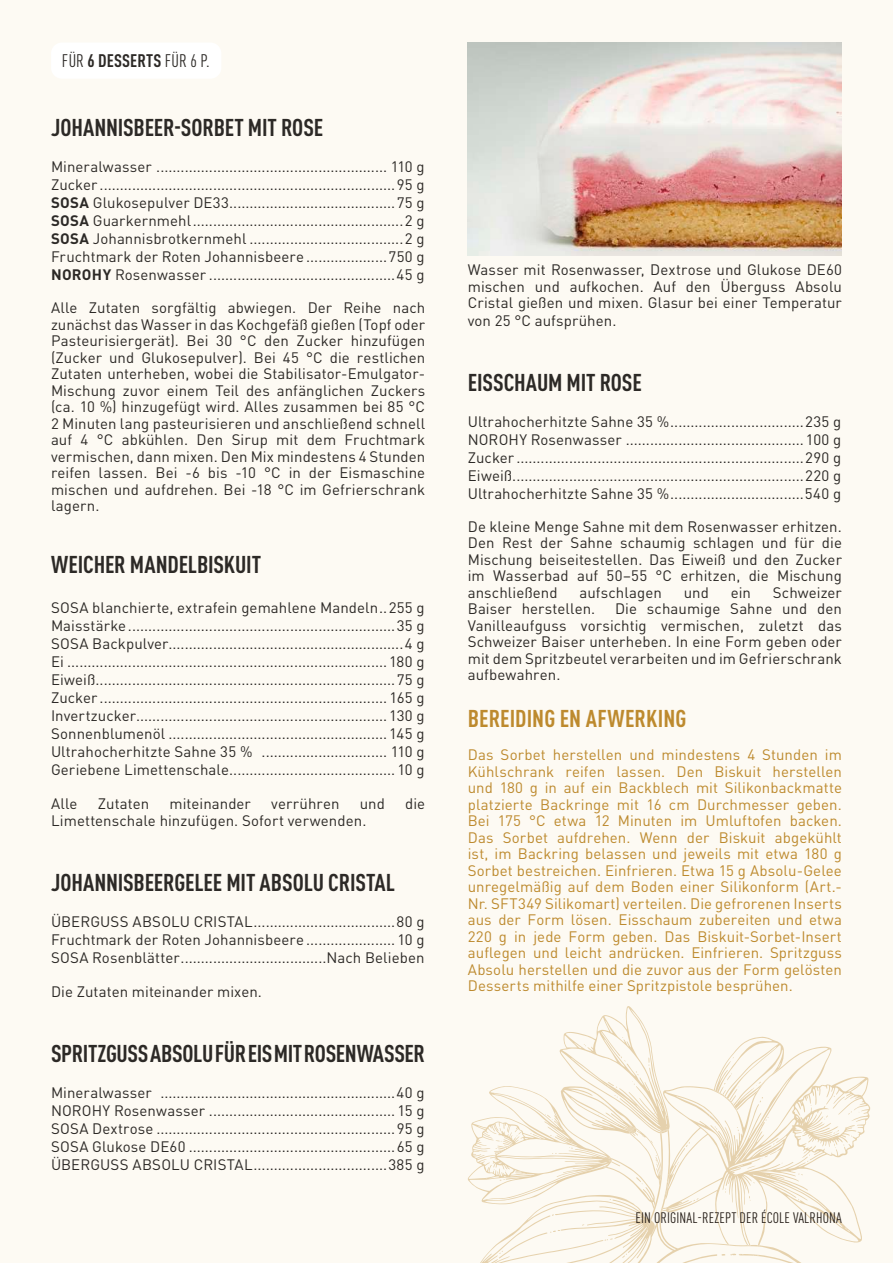
<style>
.page{position:relative;width:893px;height:1263px;background:#fdfaf3}
.page>*{position:absolute;margin:0;border:0;box-sizing:border-box;transform-origin:0 0}
.t1{font:700 condensed 24px "DINOT";letter-spacing:-.01em;color:#2c2926}
.t2{font:700 condensed 24px "DINOT";letter-spacing:.005em;color:#bd8a2e}
.t3{font:condensed 18px "DINOT";letter-spacing:.01em;color:#2c2926}
.t4{font:15px/18px "DINOT";letter-spacing:.005em;color:#2c2926;text-align:justify}
.t5{font:15px/16.5px "DINOT";letter-spacing:.005em;color:#bd8a2e;text-align:justify}
.t6{font:condensed 15px "DINOT";letter-spacing:.01em;color:#251d17}
.s1{font-weight:700}
</style>
<div class="page">
<svg style="left:468px;top:1006px;width:402px;height:257px"></svg>
<img style="left:468px;top:43px;width:374px;height:212px">
<div style="left:51px;top:43px;width:170px;height:36px;background:#fff;border-radius:11px"></div>
<p class="t3" style="left:62px;top:51px;width:149px">FÜR <span class="s1">6 DESSERTS</span> FÜR 6 P.</p>
<h1 class="t1" style="left:51px;top:113px;width:274px">JOHANNISBEER-SORBET MIT ROSE</h1>
<p class="t4" style="left:51px;top:157px;width:375px">Mineralwasser ......................................................... 110 g Zucker .........................................................................95 g <span class="s1">SOSA</span> Glukosepulver DE33.........................................75 g <span class="s1">SOSA</span> Guarkernmehl....................................................2 g <span class="s1">SOSA</span> Johannisbrotkernmehl ......................................2 g Fruchtmark der Roten Johannisbeere ....................750 g <span class="s1">NOROHY</span> Rosenwasser ..............................................45 g</p>
<p class="t4" style="left:51px;top:299px;width:376px;line-height:16.5px">Alle Zutaten sorgfältig abwiegen. Der Reihe nach zunächst das Wasser in das Kochgefäß gießen (Topf oder Pasteurisiergerät). Bei 30 °C den Zucker hinzufügen (Zucker und Glukosepulver). Bei 45 °C die restlichen Zutaten unterheben, wobei die Stabilisator-Emulgator-Mischung zuvor einem Teil des anfänglichen Zuckers (ca. 10 %) hinzugefügt wird. Alles zusammen bei 85 °C 2 Minuten lang pasteurisieren und anschließend schnell auf 4 °C abkühlen. Den Sirup mit dem Fruchtmark vermischen, dann mixen. Den Mix mindestens 4 Stunden reifen lassen. Bei -6 bis -10 °C in der Eismaschine mischen und aufdrehen. Bei -18 °C im Gefrierschrank lagern.</p>
<h1 class="t1" style="left:51px;top:550px;width:211px">WEICHER MANDELBISKUIT</h1>
<p class="t4" style="left:51px;top:598px;width:375px">SOSA blanchierte, extrafein gemahlene Mandeln..255 g Maisstärke..................................................................35 g SOSA Backpulver..........................................................4 g Ei ............................................................................... 180 g Eiweiß..........................................................................75 g Zucker ....................................................................... 165 g Invertzucker.............................................................. 130 g Sonnenblumenöl ...................................................... 145 g Ultrahocherhitzte Sahne 35 % ............................... 110 g Geriebene Limettenschale......................................... 10 g</p>
<p class="t4" style="left:51px;top:794px;width:28px">Alle</p>
<p class="t4" style="left:98px;top:794px;width:53px">Zutaten</p>
<p class="t4" style="left:169px;top:794px;width:83px">miteinander</p>
<p class="t4" style="left:271px;top:794px;width:70px">verrühren</p>
<p class="t4" style="left:360px;top:794px;width:27px">und</p>
<p class="t4" style="left:405px;top:794px;width:22px">die</p>
<p class="t4" style="left:51px;top:811px;width:317px">Limettenschale hinzufügen. Sofort verwenden.</p>
<h1 class="t1" style="left:51px;top:867px;width:346px">JOHANNISBEERGELEE MIT ABSOLU CRISTAL</h1>
<p class="t4" style="left:51px;top:911px;width:375px">ÜBERGUSS ABSOLU CRISTAL...................................80 g Fruchtmark der Roten Johannisbeere ...................... 10 g SOSA Rosenblätter....................................Nach Belieben</p>
<p class="t4" style="left:51px;top:982px;width:212px">Die Zutaten miteinander mixen.</p>
<h1 class="t1" style="left:51px;top:1039px;width:375px">SPRITZGUSS ABSOLU FÜR EIS MIT ROSENWASSER</h1>
<p class="t4" style="left:51px;top:1083px;width:375px">Mineralwasser ..........................................................40 g NOROHY Rosenwasser .............................................. 15 g SOSA Dextrose ...........................................................95 g SOSA Glukose DE60 ...................................................65 g ÜBERGUSS ABSOLU CRISTAL.................................385 g</p>
<p class="t4" style="left:468px;top:261px;width:376px;line-height:16.5px">Wasser mit Rosenwasser, Dextrose und Glukose DE60 mischen und aufkochen. Auf den Überguss Absolu Cristal gießen und mixen. Glasur bei einer Temperatur</p>
<p class="t4" style="left:468px;top:311px;width:150px">von 25 °C aufsprühen.</p>
<h1 class="t1" style="left:468px;top:368px;width:175px">EISSCHAUM MIT ROSE</h1>
<p class="t4" style="left:468px;top:412px;width:375px">Ultrahocherhitzte Sahne 35 %.................................235 g NOROHY Rosenwasser ............................................ 100 g Zucker .......................................................................290 g Eiweiß........................................................................220 g Ultrahocherhitzte Sahne 35 %.................................540 g</p>
<p class="t4" style="left:468px;top:518px;width:376px;line-height:16.5px">De kleine Menge Sahne mit dem Rosenwasser erhitzen.<br>Den Rest der Sahne schaumig schlagen und für die Mischung beiseitestellen. Das Eiweiß und den Zucker im Wasserbad auf 50–55 °C erhitzen, die Mischung anschließend</p>
<p class="t4" style="left:579px;top:583px;width:84px">aufschlagen</p>
<p class="t4" style="left:684px;top:583px;width:27px">und</p>
<p class="t4" style="left:731px;top:583px;width:22px">ein</p>
<p class="t4" style="left:773px;top:583px;width:71px">Schweizer</p>
<p class="t4" style="left:468px;top:599px;width:129px">Baiser herstellen.</p>
<p class="t4" style="left:468px;top:600px;width:376px;line-height:16.5px;text-indent:147px">Die schaumige Sahne und den Vanilleaufguss vorsichtig vermischen, zuletzt das Schweizer Baiser unterheben. In eine Form geben oder mit dem Spritzbeutel verarbeiten und im Gefrierschrank aufbewahren.</p>
<h1 class="t2" style="left:468px;top:704px;width:220px">BEREIDING EN AFWERKING</h1>
<p class="t5" style="left:468px;top:746px;width:376px">Das Sorbet herstellen und mindestens 4 Stunden im Kühlschrank reifen lassen. Den Biskuit herstellen und 180 g in auf ein Backblech mit Silikonbackmatte platzierte Backringe mit 16 cm Durchmesser geben.<br>Bei 175 °C etwa 12 Minuten im Umluftofen backen.<br>Das Sorbet aufdrehen. Wenn der Biskuit abgekühlt ist, im Backring belassen und jeweils mit etwa 180 g Sorbet bestreichen. Einfrieren. Etwa 15 g Absolu-Gelee unregelmäßig auf dem Boden einer Silikonform (Art.- Nr. SFT349 Silikomart) verteilen. Die gefrorenen Inserts aus der Form lösen. Eisschaum zubereiten und etwa 220 g in jede Form geben. Das Biskuit-Sorbet-Insert auflegen und leicht andrücken. Einfrieren. Spritzguss Absolu herstellen und die zuvor aus der Form gelösten Desserts mithilfe einer Spritzpistole besprühen.</p>
<p class="t6" style="left:635px;top:1209px;width:208px">EIN ORIGINAL-REZEPT DER ÉCOLE VALRHONA</p>
</div>
